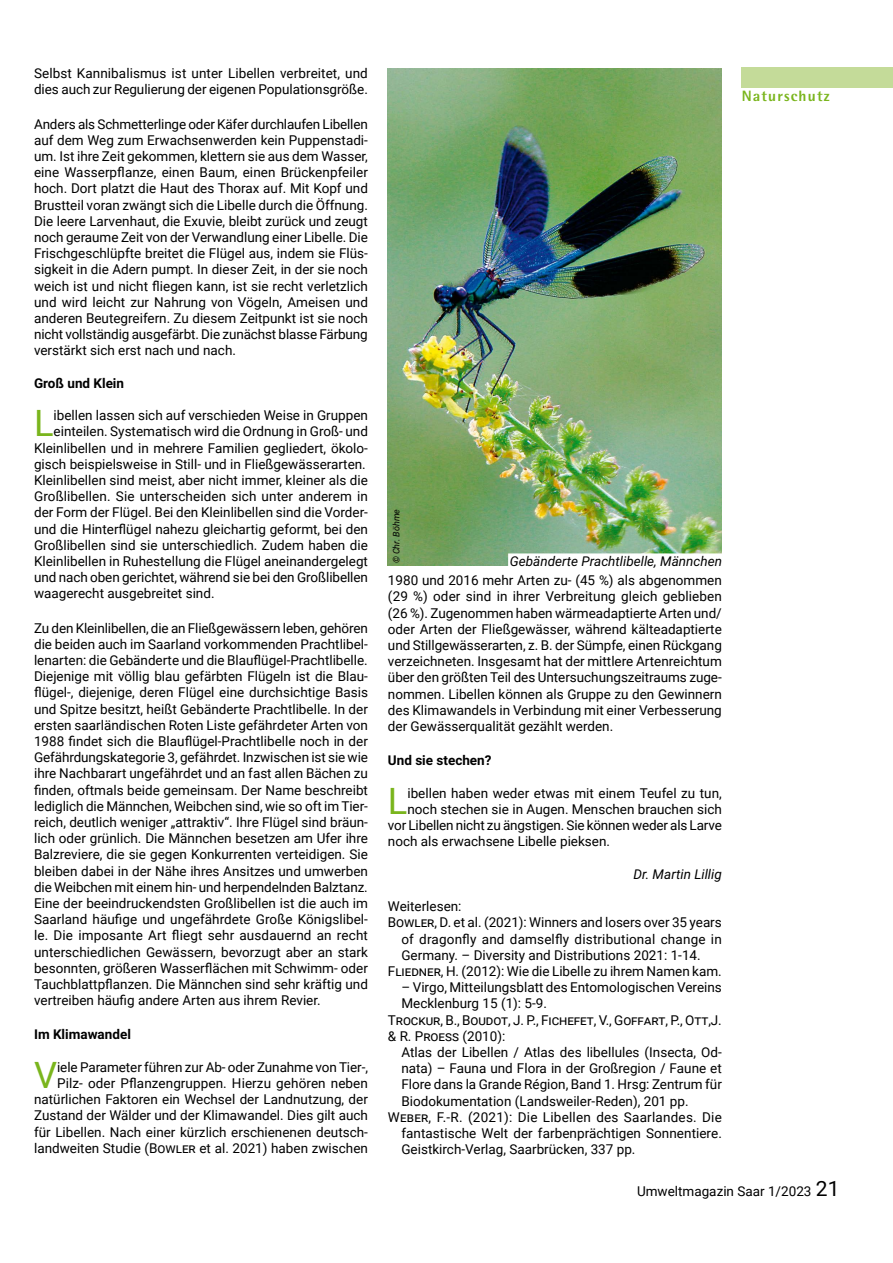
<style>
.page{position:relative;width:893px;height:1263px;background:#fff}
.page>*{position:absolute;margin:0;border:0;box-sizing:border-box;transform-origin:0 0}
.t1{font:36.3px "Roboto";color:#7ab51d}
.t2{font:800 15px "Agfa Rotis Semisans";letter-spacing:.075em;color:#7ab51d}
.t3{font:13.5px/16.2px "Roboto";color:#000;text-align:justify}
.t4{font:italic 13.5px "Roboto";color:#000}
.t5{font:700 13.5px "Roboto";color:#000}
.t6{font:italic 9px "Roboto";color:#000}
.s1{font-size:21px}
</style>
<div class="page">
<img style="left:388px;top:68px;width:334px;height:498px">
<div style="left:742px;top:67px;width:151px;height:20px;background:#c4db99"></div>
<div style="left:508px;top:553px;width:215px;height:14px;background:#fff;border:2px solid #fff"></div>
<p class="t3" style="left:34px;top:65px;width:335px">Selbst Kannibalismus ist unter Libellen verbreitet, und dies auch zur Regulierung der eigenen Populationsgröße.</p>
<p class="t3" style="left:34px;top:115px;width:335px">Anders als Schmetterlinge oder Käfer durchlaufen Libellen auf dem Weg zum Erwachsenwerden kein Puppenstadi&shy;um. Ist ihre Zeit gekommen, klettern sie aus dem Wasser, eine Wasserpflanze, einen Baum, einen Brückenpfeiler hoch. Dort platzt die Haut des Thorax auf. Mit Kopf und Brustteil voran zwängt sich die Libelle durch die Öffnung.<br>Die leere Larvenhaut, die Exuvie, bleibt zurück und zeugt noch geraume Zeit von der Verwandlung einer Libelle. Die Frischgeschlüpfte breitet die Flügel aus, indem sie Flüs&shy;sigkeit in die Adern pumpt. In dieser Zeit, in der sie noch weich ist und nicht fliegen kann, ist sie recht verletzlich und wird leicht zur Nahrung von Vögeln, Ameisen und anderen Beutegreifern. Zu diesem Zeitpunkt ist sie noch nicht vollständig ausgefärbt. Die zunächst blasse Färbung verstärkt sich erst nach und nach.</p>
<p class="t5" style="left:34px;top:373px;width:92px">Groß und Klein</p>
<h1 class="t1" style="left:34px;top:398px;width:21px">L</h1>
<p class="t3" style="left:54px;top:407px;width:316px">ibellen lassen sich auf verschieden Weise in Gruppen</p>
<p class="t3" style="left:54px;top:423px;width:316px">einteilen. Systematisch wird die Ordnung in Groß- und</p>
<p class="t3" style="left:34px;top:439px;width:335px">Kleinlibellen und in mehrere Familien gegliedert, ökolo-</p>
<p class="t3" style="left:34px;top:455px;width:333px">gisch beispielsweise in Still- und in Fließgewässerarten.</p>
<p class="t3" style="left:34px;top:472px;width:335px">Kleinlibellen sind meist, aber nicht immer, kleiner als die</p>
<p class="t3" style="left:34px;top:488px;width:335px">Großlibellen. Sie unterscheiden sich unter anderem in</p>
<p class="t3" style="left:34px;top:504px;width:335px">der Form der Flügel. Bei den Kleinlibellen sind die Vorder-</p>
<p class="t3" style="left:34px;top:520px;width:335px">und die Hinterflügel nahezu gleichartig geformt, bei den</p>
<p class="t3" style="left:34px;top:536px;width:335px">Großlibellen sind sie unterschiedlich. Zudem haben die</p>
<p class="t3" style="left:34px;top:553px;width:335px">Kleinlibellen in Ruhestellung die Flügel aneinandergelegt</p>
<p class="t3" style="left:34px;top:569px;width:335px">und nach oben gerichtet, während sie bei den Großlibellen</p>
<p class="t3" style="left:34px;top:585px;width:182px">waagerecht ausgebreitet sind.</p>
<p class="t3" style="left:34px;top:619px;width:335px">Zu den Kleinlibellen, die an Fließgewässern leben, gehören die beiden auch im Saarland vorkommenden Prachtlibel&shy;lenarten: die Gebänderte und die Blauflügel-Prachtlibelle.<br>Diejenige mit völlig blau gefärbten Flügeln ist die Blau&shy;flügel-, diejenige, deren Flügel eine durchsichtige Basis und Spitze besitzt, heißt Gebänderte Prachtlibelle. In der ersten saarländischen Roten Liste gefährdeter Arten von 1988 findet sich die Blauflügel-Prachtlibelle noch in der Gefährdungskategorie 3, gefährdet. Inzwischen ist sie wie ihre Nachbarart ungefährdet und an fast allen Bächen zu finden, oftmals beide gemeinsam. Der Name beschreibt lediglich die Männchen, Weibchen sind, wie so oft im Tier&shy;reich, deutlich weniger „attraktiv“. Ihre Flügel sind bräun&shy;lich oder grünlich. Die Männchen besetzen am Ufer ihre Balzreviere, die sie gegen Konkurrenten verteidigen. Sie bleiben dabei in der Nähe ihres Ansitzes und umwerben die Weibchen mit einem hin- und herpendelnden Balztanz.<br>Eine der beeindruckendsten Großlibellen ist die auch im Saarland häufige und ungefährdete Große Königslibel&shy;le. Die imposante Art fliegt sehr ausdauernd an recht unterschiedlichen Gewässern, bevorzugt aber an stark besonnten, größeren Wasserflächen mit Schwimm- oder Tauchblattpflanzen. Die Männchen sind sehr kräftig und vertreiben häufig andere Arten aus ihrem Revier.</p>
<p class="t5" style="left:34px;top:1025px;width:98px">Im Klimawandel</p>
<h1 class="t1" style="left:34px;top:1050px;width:25px">V</h1>
<p class="t3" style="left:34px;top:1058px;width:335px;text-align:right">iele Parameter führen zur Ab- oder Zunahme von Tier-, Pilz- oder Pflanzengruppen. Hierzu gehören neben natürlichen Faktoren ein Wechsel der Landnutzung, der Zustand der Wälder und der Klimawandel. Dies gilt auch für Libellen. Nach einer kürzlich erschienenen deutsch&shy;landweiten Studie (Bowler et al. 2021) haben zwischen</p>
<p class="t2" style="left:742px;top:86px;width:89px">Naturschutz</p>
<p class="t6" style="left:390px;top:563px;width:56px;rotate:-90deg">© Chr. Böhme</p>
<p class="t4" style="left:510px;top:551px;width:214px">Gebänderte Prachtlibelle, Männchen</p>
<p class="t3" style="left:388px;top:572px;width:335px">1980 und 2016 mehr Arten zu- (45 %) als abgenommen (29 %) oder sind in ihrer Verbreitung gleich geblieben (26 %). Zugenommen haben wärmeadaptierte Arten und/ oder Arten der Fließgewässer, während kälteadaptierte und Stillgewässerarten, z. B. der Sümpfe, einen Rückgang verzeichneten. Insgesamt hat der mittlere Artenreichtum über den größten Teil des Untersuchungszeitraums zuge&shy;nommen. Libellen können als Gruppe zu den Gewinnern des Klimawandels in Verbindung mit einer Verbesserung der Gewässerqualität gezählt werden.</p>
<p class="t5" style="left:388px;top:751px;width:105px">Und sie stechen?</p>
<h1 class="t1" style="left:388px;top:775px;width:21px">L</h1>
<p class="t3" style="left:407px;top:784px;width:316px">ibellen haben weder etwas mit einem Teufel zu tun,</p>
<p class="t3" style="left:407px;top:800px;width:316px">noch stechen sie in Augen. Menschen brauchen sich</p>
<p class="t3" style="left:388px;top:817px;width:335px">vor Libellen nicht zu ängstigen. Sie können weder als Larve</p>
<p class="t3" style="left:388px;top:833px;width:224px">noch als erwachsene Libelle pieksen.</p>
<p class="t4" style="left:633px;top:864px;width:90px">Dr. Martin Lillig</p>
<p class="t3" style="left:388px;top:898px;width:75px">Weiterlesen:</p>
<p class="t3" style="left:388px;top:914px;width:335px">Bowler, D. et al. (2021): Winners and losers over 35 years</p>
<p class="t3" style="left:401px;top:930px;width:322px">of dragonfly and damselfly distributional change in</p>
<p class="t3" style="left:401px;top:946px;width:301px">Germany. – Diversity and Distributions 2021: 1-14.</p>
<p class="t3" style="left:388px;top:962px;width:335px">Fliedner, H. (2012): Wie die Libelle zu ihrem Namen kam.</p>
<p class="t3" style="left:401px;top:979px;width:322px">– Virgo, Mitteilungsblatt des Entomologischen Vereins</p>
<p class="t3" style="left:401px;top:995px;width:147px">Mecklenburg 15 (1): 5-9.</p>
<p class="t3" style="left:388px;top:1011px;width:335px">Trockur, B., Boudot, J. P., Fichefet, V., Goffart, P., Ott,J.</p>
<p class="t3" style="left:388px;top:1027px;width:119px">&amp; R. Proess (2010):</p>
<p class="t3" style="left:401px;top:1043px;width:322px">Atlas der Libellen / Atlas des libellules (Insecta, Od-</p>
<p class="t3" style="left:401px;top:1060px;width:322px">nata) – Fauna und Flora in der Großregion / Faune et</p>
<p class="t3" style="left:401px;top:1076px;width:322px">Flore dans la Grande Région, Band 1. Hrsg: Zentrum für</p>
<p class="t3" style="left:401px;top:1092px;width:289px">Biodokumentation (Landsweiler-Reden), 201 pp.</p>
<p class="t3" style="left:388px;top:1108px;width:335px">Weber, F.-R. (2021): Die Libellen des Saarlandes. Die</p>
<p class="t3" style="left:401px;top:1124px;width:322px">fantastische Welt der farbenprächtigen Sonnentiere.</p>
<p class="t3" style="left:401px;top:1141px;width:236px">Geistkirch-Verlag, Saarbrücken, 337 pp.</p>
<p class="t3" style="left:637px;top:1182px;width:204px">Umweltmagazin Saar 1/2023 <span class="s1">21</span></p>
</div>
